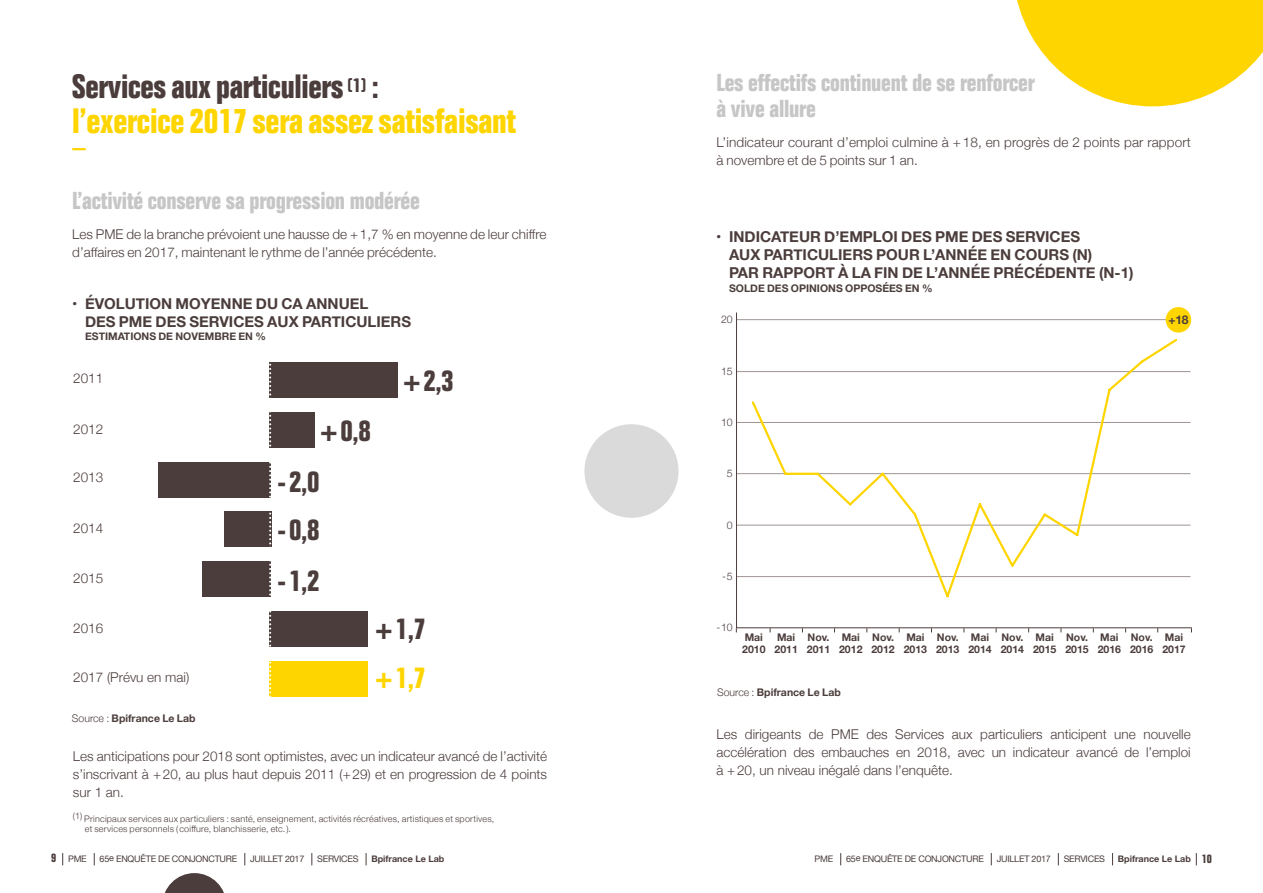
<style>
.page{position:relative;width:1263px;height:893px;background:#fff}
.page>*{position:absolute;margin:0;border:0;box-sizing:border-box;transform-origin:0 0}
.t1{font:700 condensed 34.5px "Folio";letter-spacing:-.01em;color:#ffd500}
.t2{font:700 condensed 33px "Folio";letter-spacing:-.01em;color:#4b3d3c}
.t3{font:700 condensed 29.25px/48px "Folio";color:#4b3d3c}
.t4{font:700 condensed 29.25px "Folio";color:#ffd500}
.t5{font:700 condensed 24px/25.5px "Folio";letter-spacing:-.01em;color:#c6c6c6}
.t6{font:700 15px/18px "Helvetica Neue";color:#4b3d3c}
.t7{font:300 13.5px/18px "Helvetica Neue";color:#4b3d3c}
.t8{font:700 12px "Helvetica Neue";color:#4b3d3c}
.t9{font:700 condensed 12px "Folio";color:#4b3d3c}
.t10{font:700 10.5px/12px "Helvetica Neue";color:#4b3d3c}
.t11{font:300 10.5px "Helvetica Neue";letter-spacing:-.02em;color:#4b3d3c}
.t12{font:300 9px/10.5px "Helvetica Neue";letter-spacing:.025em;color:#4b3d3c}
.t13{font:9px "Helvetica Neue";letter-spacing:-.025em;color:#4b3d3c}
.t14{font:700 9px "Helvetica Neue";color:#4b3d3c}
.s1{font-weight:300}
.s2{font-family:"Folio";font-stretch:condensed;font-size:12px}
</style>
<div class="page">
<svg style="left:1017px;top:0;width:246px;height:106px"></svg>
<div style="left:584px;top:424px;width:94px;height:94px;background:#dadada;border-radius:50%"></div>
<svg style="left:165px;top:873px;width:59px;height:20px"></svg>
<svg style="left:72px;top:148px;width:14px;height:2px"></svg>
<div style="left:269px;top:363px;width:128px;height:35px;background:#4b3d3c"></div>
<div style="left:269px;top:412px;width:45px;height:36px;background:#4b3d3c"></div>
<div style="left:159px;top:462px;width:112px;height:36px;background:#4b3d3c"></div>
<div style="left:224px;top:511px;width:47px;height:36px;background:#4b3d3c"></div>
<div style="left:202px;top:561px;width:69px;height:36px;background:#4b3d3c"></div>
<div style="left:269px;top:611px;width:99px;height:36px;background:#4b3d3c"></div>
<div style="left:269px;top:661px;width:99px;height:35px;background:#ffd500"></div>
<svg style="left:269px;top:362px;width:2px;height:335px"></svg>
<svg style="left:736px;top:312px;width:456px;height:317px"></svg>
<div style="left:1166px;top:307px;width:25px;height:26px;background:#ffd500;border-radius:50%"></div>
<svg style="left:750px;top:337px;width:429px;height:262px"></svg>
<svg style="left:840px;top:853px;width:1px;height:12px"></svg>
<svg style="left:991px;top:853px;width:1px;height:12px"></svg>
<svg style="left:1058px;top:853px;width:1px;height:12px"></svg>
<svg style="left:1112px;top:853px;width:1px;height:12px"></svg>
<svg style="left:1196px;top:853px;width:1px;height:12px"></svg>
<svg style="left:62px;top:853px;width:1px;height:12px"></svg>
<svg style="left:94px;top:853px;width:1px;height:12px"></svg>
<svg style="left:244px;top:853px;width:1px;height:12px"></svg>
<svg style="left:311px;top:853px;width:1px;height:12px"></svg>
<svg style="left:366px;top:853px;width:1px;height:12px"></svg>
<h2 class="t2" style="left:72px;top:68px;width:308px">Services aux particuliers <sup>(1)</sup> :</h2>
<h1 class="t1" style="left:72px;top:101px;width:445px">l’exercice 2017 sera assez satisfaisant</h1>
<h3 class="t5" style="left:72px;top:188px;width:349px">L’activité conserve sa progression modérée</h3>
<p class="t7" style="left:72px;top:225px;width:476px">Les PME de la branche prévoient une hausse de +1,7 % en moyenne de leur chiffre d’affaires en 2017, maintenant le rythme de l’année précédente.</p>
<p class="t6" style="left:85px;top:295px;width:328px;text-indent:-13px">• ÉVOLUTION MOYENNE DU CA ANNUEL<br>DES PME DES SERVICES AUX PARTICULIERS</p>
<p class="t10" style="left:85px;top:331px;width:182px">ESTIMATIONS DE NOVEMBRE EN %</p>
<p class="t7" style="left:73px;top:368px;width:32px">2011</p>
<p class="t7" style="left:73px;top:420px;width:32px">2012</p>
<p class="t7" style="left:73px;top:467px;width:32px">2013</p>
<p class="t7" style="left:73px;top:519px;width:32px">2014</p>
<p class="t7" style="left:73px;top:568px;width:32px">2015</p>
<p class="t7" style="left:73px;top:618px;width:32px">2016</p>
<p class="t7" style="left:73px;top:667px;width:118px">2017 (Prévu en mai)</p>
<p class="t10" style="left:72px;top:713px;width:125px"><span class="s1">Source :</span> Bpifrance Le Lab</p>
<h3 class="t3" style="left:320px;top:407px;width:52px">+0,8</h3>
<h3 class="t3" style="left:277px;top:458px;width:44px">-2,0 -0,8</h3>
<h3 class="t3" style="left:277px;top:557px;width:44px">-1,2</h3>
<h3 class="t3" style="left:403px;top:357px;width:52px">+2,3</h3>
<h3 class="t3" style="left:375px;top:605px;width:52px">+1,7</h3>
<h3 class="t4" style="left:375px;top:662px;width:52px">+1,7</h3>
<p class="t7" style="left:73px;top:746px;width:476px;text-align:justify">Les anticipations pour 2018 sont optimistes, avec un indicateur avancé de l’activité s’inscrivant à +20, au plus haut depuis 2011 (+29) et en progression de 4 points sur 1 an.</p>
<p class="t12" style="left:85px;top:812px;width:411px;text-indent:-12px">(1) Principaux services aux particuliers : santé, enseignement, activités récréatives, artistiques et sportives, et services personnels (coiffure, blanchisserie, etc.).</p>
<h3 class="t5" style="left:716px;top:70px;width:320px">Les effectifs continuent de se renforcer à vive allure</h3>
<p class="t7" style="left:716px;top:132px;width:476px">L’indicateur courant d’emploi culmine à +18, en progrès de 2 points par rapport à novembre et de 5 points sur 1 an.</p>
<p class="t6" style="left:729px;top:228px;width:406px;text-indent:-13px">• INDICATEUR D’EMPLOI DES PME DES SERVICES<br>AUX PARTICULIERS POUR L’ANNÉE EN COURS (N)<br>PAR RAPPORT À LA FIN DE L’ANNÉE PRÉCÉDENTE (N-1)</p>
<p class="t10" style="left:729px;top:282px;width:205px">SOLDE DES OPINIONS OPPOSÉES EN %</p>
<p class="t11" style="left:721px;top:311px;width:13px">20</p>
<p class="t11" style="left:721px;top:363px;width:13px">15</p>
<p class="t11" style="left:721px;top:414px;width:13px">10</p>
<p class="t11" style="left:727px;top:465px;width:7px">5</p>
<p class="t11" style="left:727px;top:516px;width:7px">0</p>
<p class="t11" style="left:722px;top:568px;width:12px">-5</p>
<p class="t8" style="left:1168px;top:311px;width:22px">+18</p>
<p class="t11" style="left:716px;top:619px;width:18px">-10</p>
<p class="t10" style="left:742px;top:631px;width:25px">Mai<br>2010</p>
<p class="t10" style="left:774px;top:631px;width:25px">Mai<br>2011</p>
<p class="t10" style="left:807px;top:631px;width:25px">Nov.<br>2011</p>
<p class="t10" style="left:839px;top:631px;width:25px">Mai<br>2012</p>
<p class="t10" style="left:871px;top:631px;width:25px">Nov.<br>2012</p>
<p class="t10" style="left:904px;top:631px;width:25px">Mai<br>2013</p>
<p class="t10" style="left:936px;top:631px;width:25px">Nov.<br>2013</p>
<p class="t10" style="left:968px;top:631px;width:25px">Mai<br>2014</p>
<p class="t10" style="left:1001px;top:631px;width:25px">Nov.<br>2014</p>
<p class="t10" style="left:1033px;top:631px;width:25px">Mai<br>2015</p>
<p class="t10" style="left:1130px;top:631px;width:25px">Nov.<br>2016</p>
<p class="t10" style="left:1162px;top:631px;width:25px">Mai<br>2017</p>
<p class="t10" style="left:1098px;top:631px;width:25px">Mai<br>2016</p>
<p class="t10" style="left:1065px;top:631px;width:25px">Nov.<br>2015</p>
<p class="t10" style="left:717px;top:687px;width:125px"><span class="s1">Source :</span> Bpifrance Le Lab</p>
<p class="t7" style="left:716px;top:724px;width:476px;text-align:justify">Les dirigeants de PME des Services aux particuliers anticipent une nouvelle accélération des embauches en 2018, avec un indicateur avancé de l’emploi à +20, un niveau inégalé dans l’enquête.</p>
<p class="t9" style="left:51px;top:851px;width:7px">9</p>
<p class="t14" style="left:1118px;top:852px;width:96px">Bpifrance Le Lab <span class="s2">10</span></p>
<p class="t13" style="left:68px;top:853px;width:20px">PME</p>
<p class="t13" style="left:100px;top:853px;width:139px">65e ENQUÊTE DE CONJONCTURE</p>
<p class="t13" style="left:250px;top:853px;width:56px">JUILLET 2017</p>
<p class="t13" style="left:317px;top:853px;width:43px">SERVICES</p>
<p class="t14" style="left:371px;top:852px;width:74px">Bpifrance Le Lab</p>
<p class="t13" style="left:814px;top:853px;width:20px">PME</p>
<p class="t13" style="left:846px;top:853px;width:139px">65e ENQUÊTE DE CONJONCTURE</p>
<p class="t13" style="left:997px;top:853px;width:56px">JUILLET 2017</p>
<p class="t13" style="left:1064px;top:853px;width:43px">SERVICES</p>
</div>
